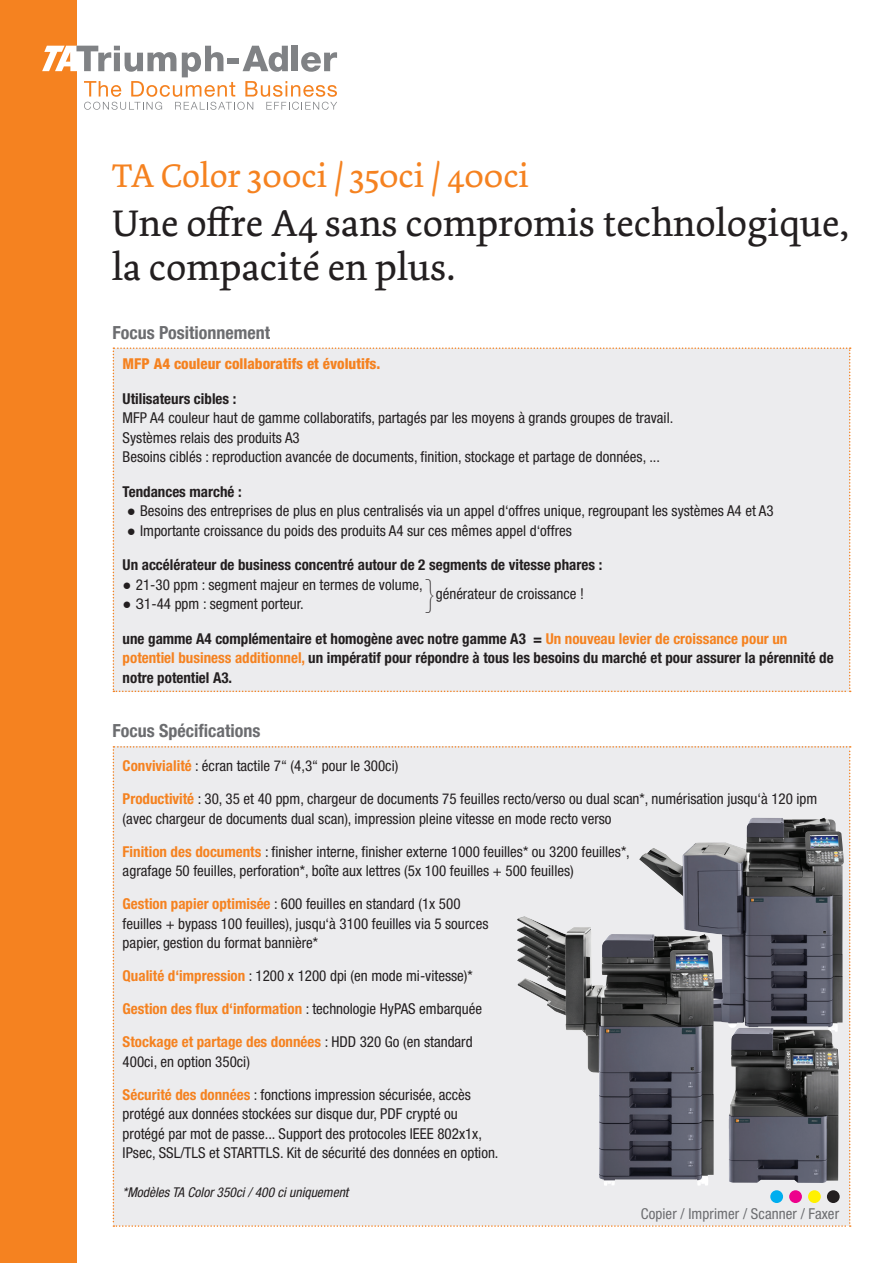
<style>
.page{position:relative;width:893px;height:1263px;background:#fff}
.page>*{position:absolute;margin:0;border:0;box-sizing:border-box;transform-origin:0 0}
.t1{font:39px/43.5px "Dolly Pro";color:#231f20}
.t2{font:900 condensed 37.5px "Helvetica Neue";color:#231f20}
.t3{font:34.5px "Dolly Pro";color:#f58220}
.t4{font:700 condensed 18px "Helvetica Neue LT Com";color:#6c6d70}
.t5{font:condensed 15px/19.5px "Helvetica Neue";color:#231f20}
.t6{font:700 condensed 15px/19.5px "Helvetica Neue";color:#231f20}
.t7{font:700 condensed 15px "Helvetica Neue";color:#f58220}
.t8{font:800 condensed 15px "Helvetica Neue";color:#f58220}
.t9{font:condensed 15px "Helvetica Neue";letter-spacing:.005em;color:#6c6d70}
.t10{font:italic condensed 13.5px "Helvetica Neue";color:#231f20}
.s1{font-family:"Arial";font-stretch:normal}
.s2{font-stretch:normal}
.s3{color:#f58220}
.s4{font-weight:700;color:#f58220}
.s5{font-weight:400;color:#231f20}
</style>
<div class="page">
<div style="left:113px;top:746px;width:738px;height:481px;background:#ececee"></div>
<div style="left:0;top:0;width:77px;height:1263px;background:#f58220"></div>
<svg style="left:42px;top:46px;width:295px;height:64px"></svg>
<div style="left:113px;top:347px;width:738px;height:345px;background:#ececee"></div>
<img style="left:639px;top:818px;width:185px;height:214px">
<div style="left:827px;top:1190px;width:13px;height:13px;background:#231f20;border-radius:50%"></div>
<div style="left:808px;top:1190px;width:13px;height:13px;background:#fff101;border-radius:50%"></div>
<div style="left:770px;top:1190px;width:13px;height:13px;background:#00aeef;border-radius:50%"></div>
<div style="left:789px;top:1190px;width:13px;height:13px;background:#ed028c;border-radius:50%"></div>
<img style="left:517px;top:917px;width:179px;height:269px">
<img style="left:728px;top:1027px;width:111px;height:156px">
<h3 class="t3" style="left:112px;top:154px;width:418px">TA Color 300ci / 350ci / 400ci</h3>
<h1 class="t1" style="left:112px;top:202px;width:739px">Une offre A4 sans compromis technologique, la compacité en plus.</h1>
<p class="t4" style="left:113px;top:321px;width:159px">Focus Positionnement</p>
<p class="t8" style="left:123px;top:354px;width:259px">MFP A4 couleur collaboratifs et évolutifs.</p>
<p class="t6" style="left:123px;top:388px;width:115px">Utilisateurs cibles :</p>
<p class="t5" style="left:123px;top:408px;width:552px">MFP A4 couleur haut de gamme collaboratifs, partagés par les moyens à grands groupes de travail.<br>Systèmes relais des produits A3<br>Besoins ciblés : reproduction avancée de documents, finition, stockage et partage de données, ...</p>
<p class="t6" style="left:123px;top:481px;width:121px">Tendances marché :</p>
<p class="t5" style="left:127px;top:501px;width:648px"><span class="s1">●</span> Besoins des entreprises de plus en plus centralisés via un appel d‘offres unique, regroupant les systèmes A4 et A3</p>
<p class="t5" style="left:127px;top:520px;width:446px"><span class="s1">●</span> Importante croissance du poids des produits A4 sur ces mêmes appel d‘offres</p>
<p class="t6" style="left:123px;top:555px;width:481px">Un accélérateur de business concentré autour de 2 segments de vitesse phares :</p>
<p class="t5" style="left:123px;top:574px;width:302px"><span class="s1">●</span> 21-30 ppm : segment majeur en termes de volume,</p>
<p class="t5" style="left:123px;top:594px;width:183px"><span class="s1">●</span> <span class="s2">3</span>1-44 ppm : segment porteur.</p>
<p class="t6" style="left:123px;top:628px;width:712px">une gamme A4 complémentaire et homogène avec notre gamme A3 = <span class="s3">Un nouveau levier de croissance pour un potentiel business additionnel,</span> un impératif pour répondre à tous les besoins du marché et pour assurer la pérennité de notre potentiel A3.</p>
<h2 class="t2" style="left:426px;top:572px;width:9px">}</h2>
<p class="t5" style="left:436px;top:583px;width:150px">générateur de croissance !</p>
<p class="t4" style="left:113px;top:720px;width:149px">Focus Spécifications</p>
<p class="t5" style="left:123px;top:756px;width:277px"><span class="s4">Convivialité</span> : écran tactile 7‘‘ (4,3‘‘ pour le 300ci)</p>
<p class="t5" style="left:123px;top:789px;width:696px"><span class="s4">Productivité</span> : 30, 35 et 40 ppm, chargeur de documents 75 feuilles recto/verso ou dual scan*, numérisation jusqu‘à 120 ipm (avec chargeur de documents dual scan), impression pleine vitesse en mode recto verso</p>
<p class="t5" style="left:123px;top:842px;width:509px"><span class="s4">Finition des documents</span> : finisher interne, finisher externe 1000 feuilles* ou 3200 feuilles*, agrafage 50 feuilles, perforation*, boîte aux lettres (5x 100 feuilles + 500 feuilles)</p>
<p class="t5" style="left:123px;top:894px;width:367px"><span class="s4">Gestion papier optimisée</span> : 600 feuilles en standard (1x 500 feuilles + bypass 100 feuilles), jusqu‘à 3100 feuilles via 5 sources papier, gestion du format bannière*</p>
<p class="t5" style="left:123px;top:966px;width:352px"><span class="s4">Qualité d‘impression</span> : 1200 x 1200 dpi (en mode mi-vitesse)*</p>
<p class="t7" style="left:123px;top:1000px;width:361px">Gestion des flux d‘information <span class="s5">: technologie HyPAS embarquée</span></p>
<p class="t5" style="left:123px;top:1032px;width:351px"><span class="s4">Stockage et partage des données</span> : HDD 320 Go (en standard<br>400ci, en option 350ci)</p>
<p class="t5" style="left:123px;top:1085px;width:377px"><span class="s4">Sécurité des données</span> : fonctions impression sécurisée, accès protégé aux données stockées sur disque dur, PDF crypté ou protégé par mot de passe... Support des protocoles IEEE 802x1x, IPsec, SSL/TLS et STARTTLS. Kit de sécurité des données en option.</p>
<p class="t10" style="left:123px;top:1185px;width:227px">*Modèles TA Color 350ci / 400 ci uniquement</p>
<p class="t9" style="left:641px;top:1205px;width:200px">Copier / Imprimer / Scanner / Faxer</p>
</div>
